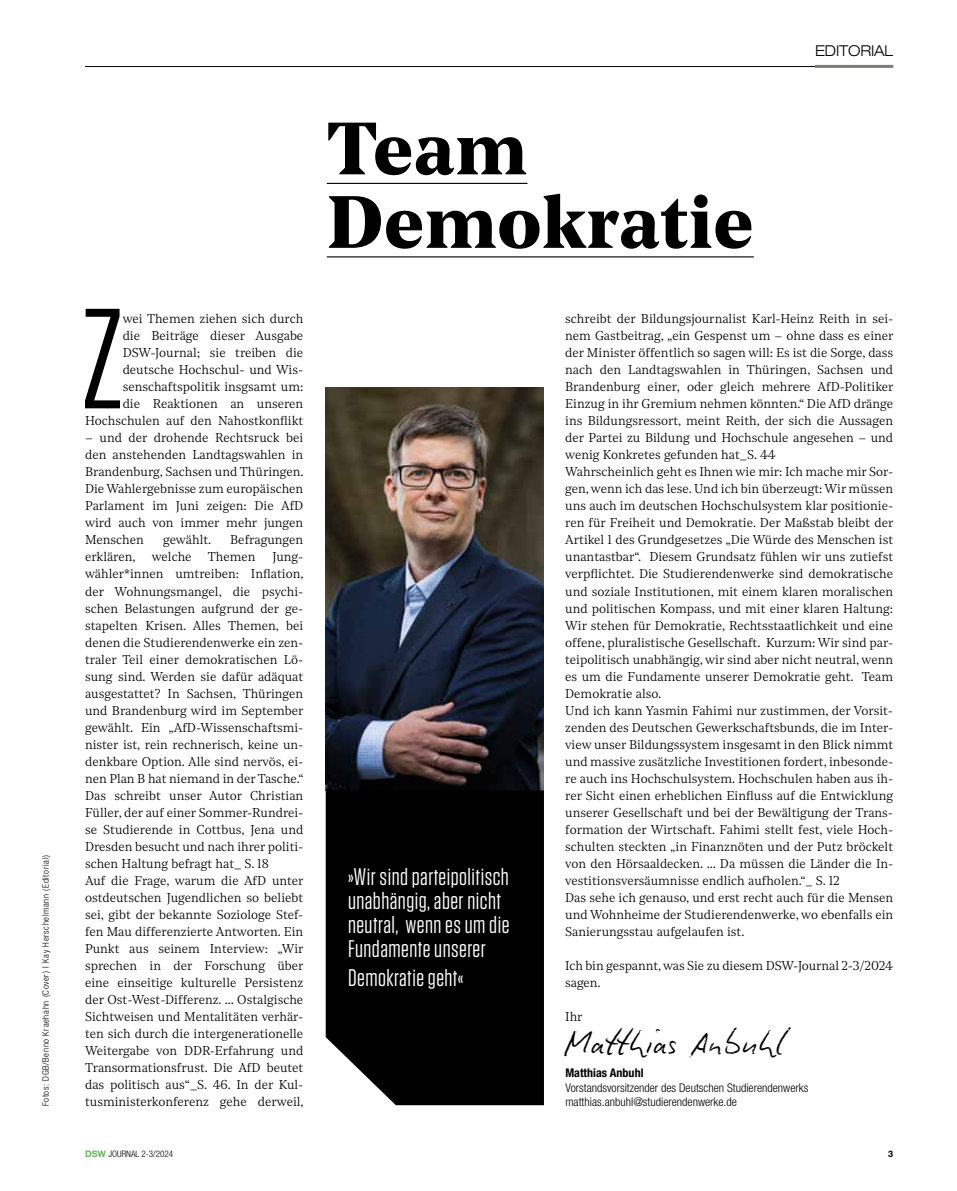
<style>
.page{position:relative;width:957px;height:1191px;background:#fff}
.page>*{position:absolute;margin:0;border:0;box-sizing:border-box;transform-origin:0 0}
.t1{font:142.2px "Tungsten";color:#000;scale:1.05 1}
.t2{font:700 73.5px/73.5px "Noe Text";color:#000}
.t3{font:36px "Biro Script Reduced";color:#000}
.t4{font:24px/24px "Tungsten";letter-spacing:.02em;color:#fff}
.t5{font:300 expanded 15px "Helvetica Neue LT Std";letter-spacing:-.01em;color:#000}
.t6{font:300 12.75px/17px "Noe Text";color:#000}
.t7{font:300 condensed 12px/14.4px "Helvetica Neue LT Std";color:#000}
.t8{font:700 condensed 12px "Helvetica Neue LT Std";color:#000}
.t9{font:300 condensed 9px "Helvetica Neue LT Std";letter-spacing:.07em;color:#000}
.t10{font:300 condensed 9px "Helvetica Neue LT Std";color:#000}
.t11{font:700 9px "Helvetica Neue LT Std";color:#000}
.s1{font-weight:700;font-stretch:normal;color:#65b65a}
</style>
<div class="page">
<hr style="left:85px;top:66px;width:808px;height:1px;background:#000">
<hr style="left:815px;top:65px;width:78px;height:3px;background:#7e7e7d">
<hr style="left:327px;top:183px;width:200px;height:1px;background:#000">
<hr style="left:327px;top:256px;width:427px;height:1px;background:#000">
<img style="left:326px;top:387px;width:218px;height:403px">
<div style="left:326px;top:790px;width:218px;height:315px;background:#000"></div>
<p class="t9" style="left:41px;top:1106px;width:253px;rotate:-90deg">Fotos: DGB/Benno Kraehahn (Cover) I Kay Herschelmann (Editorial)</p>
<p class="t5" style="left:815px;top:42px;width:80px">EDITORIAL</p>
<h1 class="t1" style="left:81px;top:286px;width:42px">Z</h1>
<p class="t6" style="left:85px;top:310px;width:220px;text-align:right">wei Themen ziehen sich durch<br>die Beiträge dieser Ausgabe<br>DSW-Journal; sie treiben die deutsche Hochschul- und Wis&shy;senschaftspolitik insgsamt um:<br>die Reaktionen an unseren<br>Hochschulen auf den Nahostkonflikt</p>
<p class="t6" style="left:85px;top:429px;width:220px;text-align:justify">– und der drohende Rechtsruck bei den anstehenden Landtagswahlen in Brandenburg, Sachsen und Thüringen.<br>Die Wahlergebnisse zum europäischen Parlament im Juni zeigen: Die AfD wird auch von immer mehr jungen Menschen</p>
<p class="t6" style="left:163px;top:531px;width:50px">gewählt.</p>
<p class="t6" style="left:230px;top:531px;width:75px">Befragungen</p>
<p class="t6" style="left:85px;top:548px;width:52px">erklären,</p>
<p class="t6" style="left:152px;top:548px;width:41px">welche</p>
<p class="t6" style="left:208px;top:548px;width:49px">Themen</p>
<p class="t6" style="left:85px;top:548px;width:220px;text-indent:187px">Jung&shy;wähler*innen umtreiben: Inflation, der Wohnungsmangel, die psychi&shy;schen Belastungen aufgrund der ge&shy;stapelten Krisen. Alles Themen, bei denen die Studierendenwerke ein zen&shy;traler Teil einer demokratischen Lö&shy;sung sind. Werden sie dafür adäquat ausgestattet? In Sachsen, Thüringen und Brandenburg wird im September gewählt. Ein „AfD-Wissenschaftsmi&shy;nister ist, rein rechnerisch, keine un&shy;denkbare Option. Alle sind nervös, ei&shy;nen Plan B hat niemand in der Tasche.“ Das schreibt unser Autor Christian Füller, der auf einer Sommer-Rundrei&shy;se Studierende in Cottbus, Jena und Dresden besucht und nach ihrer politi&shy;schen Haltung befragt hat_ S. 18<br>Auf die Frage, warum die AfD unter ostdeutschen Jugendlichen so beliebt sei, gibt der bekannte Soziologe Stef&shy;fen Mau differenzierte Antworten. Ein Punkt aus seinem Interview: „Wir sprechen in der Forschung über eine einseitige kulturelle Persistenz der Ost-West-Differenz. … Ostalgische Sichtweisen und Mentalitäten verhär&shy;ten sich durch die intergenerationelle Weitergabe von DDR-Erfahrung und Transormationsfrust. Die AfD beutet das politisch aus“_S. 46. In der Kul&shy;tusministerkonferenz gehe derweil,</p>
<h2 class="t2" style="left:327px;top:108px;width:428px">Team<br>Demokratie</h2>
<h3 class="t4" style="left:348px;top:865px;width:163px">»Wir sind parteipolitisch unabhängig, aber nicht neutral, wenn es um die<br>Fundamente unserer</h3>
<h3 class="t4" style="left:348px;top:965px;width:117px">Demokratie geht«</h3>
<p class="t6" style="left:565px;top:310px;width:330px">schreibt der Bildungsjournalist Karl-Heinz Reith in sei&shy;nem Gastbeitrag, „ein Gespenst um – ohne dass es einer der Minister öffentlich so sagen will: Es ist die Sorge, dass nach den Landtagswahlen in Thüringen, Sachsen und Brandenburg einer, oder gleich mehrere AfD-Politiker Einzug in ihr Gremium nehmen könnten.“ Die AfD dränge ins Bildungsressort, meint Reith, der sich die Aussagen der Partei zu Bildung und Hochschule angesehen – und wenig Konkretes gefunden hat_S. 44<br>Wahrscheinlich geht es Ihnen wie mir: Ich mache mir Sor&shy;gen, wenn ich das lese. Und ich bin überzeugt: Wir müssen uns auch im deutschen Hochschulsystem klar positionie&shy;ren für Freiheit und Demokratie. Der Maßstab bleibt der Artikel 1 des Grundgesetzes „Die Würde des Menschen ist unantastbar“. Diesem Grundsatz fühlen wir uns zutiefst verpflichtet. Die Studierendenwerke sind demokratische und soziale Institutionen, mit einem klaren moralischen und politischen Kompass, und mit einer klaren Haltung:<br>Wir stehen für Demokratie, Rechtsstaatlichkeit und eine offene, pluralistische Gesellschaft. Kurzum: Wir sind par&shy;teipolitisch unabhängig, wir sind aber nicht neutral, wenn es um die Fundamente unserer Demokratie geht. Team Demokratie also.<br>Und ich kann Yasmin Fahimi nur zustimmen, der Vorsit&shy;zenden des Deutschen Gewerkschaftsbunds, die im Inter&shy;view unser Bildungssystem insgesamt in den Blick nimmt und massive zusätzliche Investitionen fordert, inbesonde&shy;re auch ins Hochschulsystem. Hochschulen haben aus ih&shy;rer Sicht einen erheblichen Einfluss auf die Entwicklung unserer Gesellschaft und bei der Bewältigung der Trans&shy;formation der Wirtschaft. Fahimi stellt fest, viele Hoch&shy;schulten steckten „in Finanznöten und der Putz bröckelt von den Hörsaaldecken. … Da müssen die Länder die In&shy;vestitionsversäumnisse endlich aufholen.“_ S. 12<br>Das sehe ich genauso, und erst recht auch für die Mensen und Wohnheime der Studierendenwerke, wo ebenfalls ein Sanierungsstau aufgelaufen ist.</p>
<p class="t6" style="left:565px;top:956px;width:329px">Ich bin gespannt, was Sie zu diesem DSW-Journal 2-3/2024 sagen.</p>
<p class="t6" style="left:565px;top:1007px;width:19px">Ihr</p>
<h3 class="t3" style="left:565px;top:1019px;width:221px">Matthias Anbuhl</h3>
<p class="t8" style="left:565px;top:1065px;width:80px">Matthias Anbuhl</p>
<p class="t7" style="left:565px;top:1080px;width:244px">Vorstandsvorsitzender des Deutschen Studierendenwerks matthias.anbuhl@studierendenwerke.de</p>
<p class="t10" style="left:85px;top:1148px;width:89px"><span class="s1">DSW</span> JOURNAL 2-3/2024</p>
<p class="t11" style="left:888px;top:1148px;width:7px">3</p>
</div>
